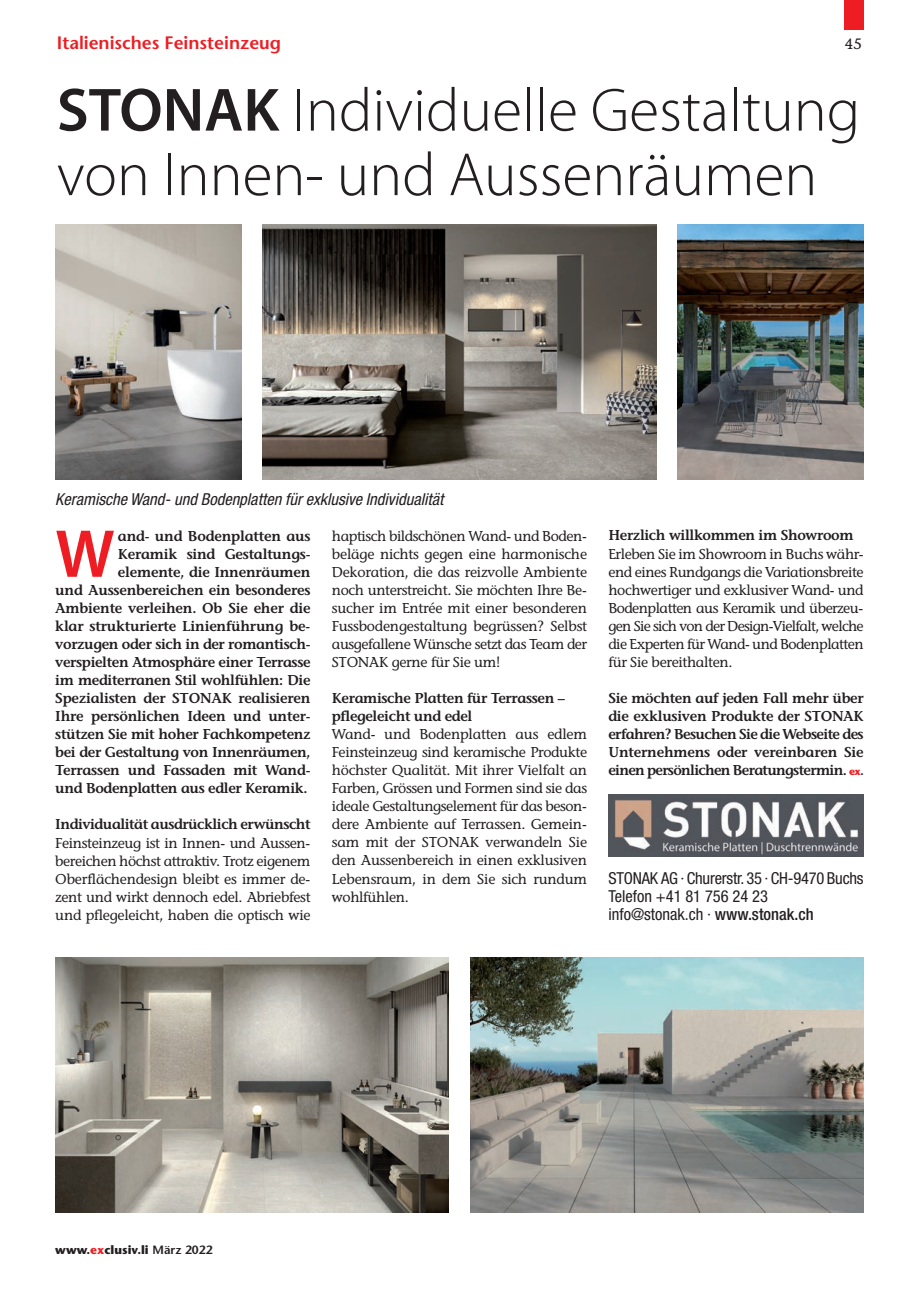
<style>
.page{position:relative;width:919px;height:1289px;background:#fff}
.page>*{position:absolute;margin:0;border:0;box-sizing:border-box;transform-origin:0 0}
.t1{font:600 68.25px "Myriad Pro";color:#ee1d23}
.t2{font:300 61.5px "Myriad Pro";color:#231f20}
.t3{font:600 18px "Stone Sans Std";color:#ee1d23}
.t4{font:condensed 16.5px "Helvetica Neue LT Std";letter-spacing:-.01em;color:#231f20}
.t5{font:italic condensed 16.5px "Helvetica Neue LT Std";color:#231f20}
.t6{font:15px "Stone Informal";color:#231f20}
.t7{font:500 14.25px/18px "Stone Informal Std";letter-spacing:-.025em;color:#231f20;text-align:justify}
.t8{font:600 14.25px/18px "Stone Informal Std";letter-spacing:-.025em;color:#231f20;text-align:right}
.t9{font:700 12px "Stone Sans Std";color:#231f20}
.s1{font-weight:600}
.s2{font-family:"Stone Sans Std";font-weight:700;font-size:10.5px;color:#ee1d23}
.s3{font-family:"Stone Sans Std";font-weight:700;font-size:10.5px}
.s4{font-weight:500}
.s5{color:#ee1d23}
</style>
<div class="page">
<div style="left:844px;top:0;width:19px;height:30px;background:#ee1d23"></div>
<img style="left:55px;top:957px;width:394px;height:255px">
<img style="left:55px;top:224px;width:186px;height:255px">
<img style="left:677px;top:224px;width:186px;height:255px">
<img style="left:470px;top:957px;width:393px;height:255px">
<img style="left:263px;top:224px;width:393px;height:255px">
<img style="left:608px;top:794px;width:255px;height:62px">
<p class="t3" style="left:57px;top:32px;width:226px">Italienisches Feinsteinzeug</p>
<p class="t6" style="left:844px;top:38px;width:19px">45</p>
<p class="t2" style="left:57px;top:87px;width:804px"><span class="s1">STONAK</span> Individuelle Gestaltung</p>
<p class="t2" style="left:57px;top:151px;width:762px">von Innen- und Aussenräumen</p>
<p class="t5" style="left:55px;top:489px;width:389px">Keramische Wand- und Bodenplatten für exklusive Individualität</p>
<p class="t8" style="left:55px;top:528px;width:257px">and- und Bodenplatten aus Keramik sind Gestaltungs&shy;elemente, die Innenräumen<br>und Aussenbereichen ein besonderes Ambiente verleihen. Ob Sie eher die klar strukturierte Linienführung be&shy;vorzugen oder sich in der romantisch&shy;verspielten Atmosphäre einer Terrasse im mediterranen Stil wohlfühlen: Die Spezialisten der STONAK realisieren Ihre persönlichen Ideen und unter&shy;stützen Sie mit hoher Fachkompetenz bei der Gestaltung von Innenräumen, Terrassen und Fassaden mit Wand&shy;und Bodenplatten aus edler Keramik.</p>
<p class="t8" style="left:55px;top:817px;width:257px">Individualität ausdrücklich erwünscht</p>
<p class="t7" style="left:55px;top:835px;width:257px">Feinsteinzeug ist in Innen- und Aussen&shy;bereichen höchst attraktiv. Trotz eigenem Oberflächendesign bleibt es immer de&shy;zent und wirkt dennoch edel. Abriebfest und pflegeleicht, haben die optisch wie</p>
<p class="t1" style="left:55px;top:513px;width:61px">W</p>
<p class="t7" style="left:332px;top:528px;width:257px">haptisch bildschönen Wand- und Boden&shy;beläge nichts gegen eine harmonische Dekoration, die das reizvolle Ambiente noch unterstreicht. Sie möchten Ihre Be&shy;sucher im Entrée mit einer besonderen Fussbodengestaltung begrüssen? Selbst ausgefallene Wünsche setzt das Team der STONAK gerne für Sie um!</p>
<p class="t8" style="left:332px;top:690px;width:234px">Keramische Platten für Terrassen –</p>
<p class="t8" style="left:332px;top:708px;width:142px">pflegeleicht und edel</p>
<p class="t7" style="left:332px;top:726px;width:257px">Wand- und Bodenplatten aus edlem Feinsteinzeug sind keramische Produkte höchster Qualität. Mit ihrer Vielfalt an Farben, Grössen und Formen sind sie das ideale Gestaltungselement für das beson&shy;dere Ambiente auf Terrassen. Gemein&shy;sam mit der STONAK verwandeln Sie den Aussenbereich in einen exklusiven Lebensraum, in dem Sie sich rundum wohlfühlen.</p>
<p class="t8" style="left:608px;top:528px;width:247px">Herzlich willkommen im Showroom</p>
<p class="t7" style="left:608px;top:546px;width:257px">Erleben Sie im Showroom in Buchs währ&shy;end eines Rundgangs die Variationsbreite hochwertiger und exklusiver Wand- und Bodenplatten aus Keramik und überzeu&shy;gen Sie sich von der Design-Vielfalt, welche die Experten für Wand- und Bodenplatten für Sie bereithalten.</p>
<p class="t8" style="left:608px;top:690px;width:257px;text-align:justify">Sie möchten auf jeden Fall mehr über die exklusiven Produkte der STONAK erfahren? Besuchen Sie die Webseite des Unternehmens oder vereinbaren Sie einen persönlichen Beratungstermin. <span class="s2">ex</span><span class="s3">.</span></p>
<p class="t4" style="left:608px;top:868px;width:257px">STONAK AG · Churerstr. 35 · CH-9470 Buchs</p>
<p class="t4" style="left:608px;top:886px;width:161px">Telefon +41 81 756 24 23</p>
<p class="t4" style="left:608px;top:904px;width:207px">info@stonak.ch · <span class="s4">www.stonak.ch</span></p>
<p class="t9" style="left:55px;top:1242px;width:159px">www.<span class="s5">ex</span>clusiv.li <span class="s1">März 2022</span></p>
</div>
